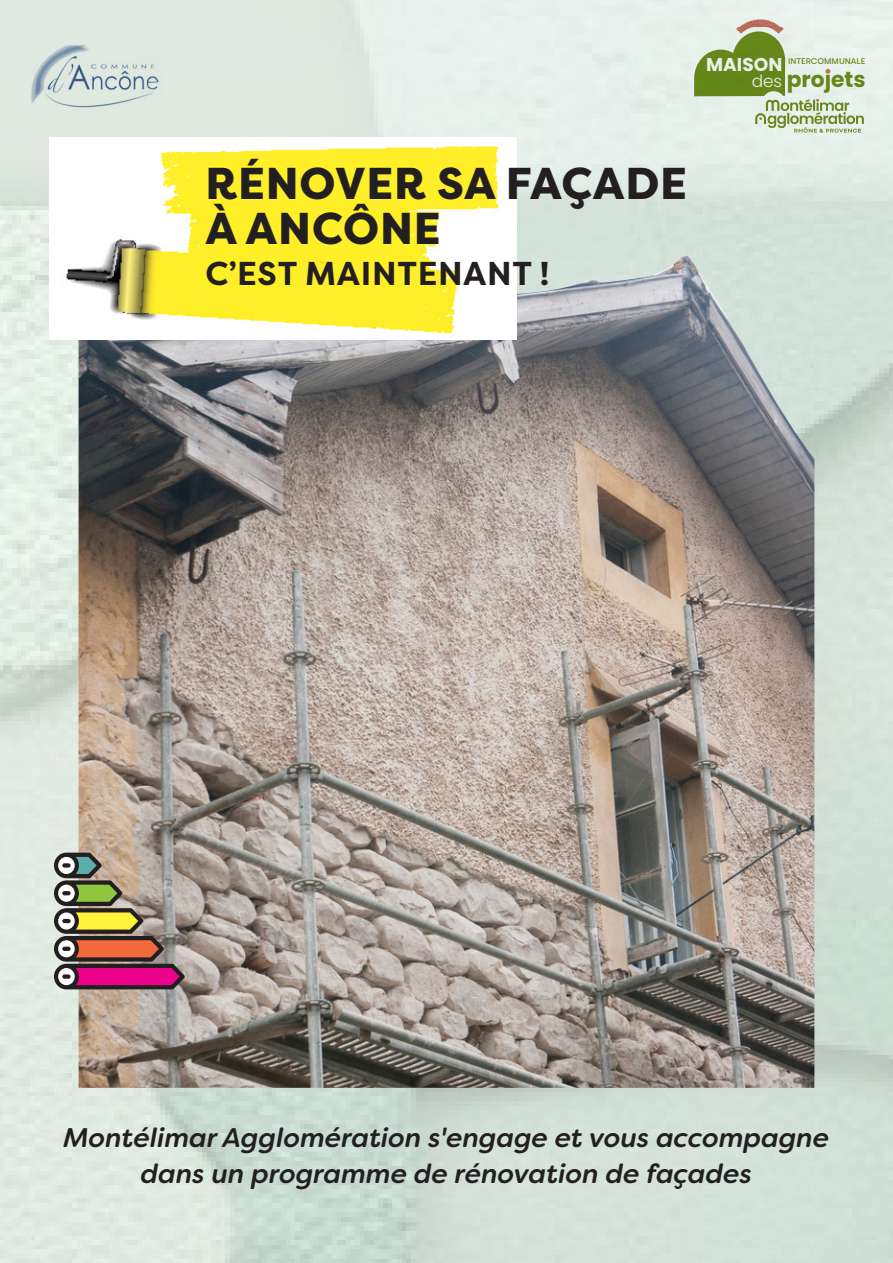
<style>
.page{position:relative;width:893px;height:1263px;background:#fff}
.page>*{position:absolute;margin:0;border:0;box-sizing:border-box;transform-origin:0 0}
.t1{font:800 44.55px/44.5px "Filson Pro";letter-spacing:.02em;color:#231f20}
.t2{font:700 33px "Filson Pro";letter-spacing:.02em;color:#231f20}
.t3{font:italic 500 27px/36px "Filson Soft";color:#231f20;text-align:center}
.t4{font:700 21.75px "Poppins";color:#708f1c}
.t5{font:700 18.6px "Poppins";color:#fff}
.t6{font:500 8.25px "Silka";letter-spacing:-.005em;color:#708f1c}
.s1{font-weight:300;font-size:16.95px;color:#fff}
</style>
<div class="page">
<img style="left:0;top:0;width:893px;height:1263px">
<img style="left:79px;top:255px;width:735px;height:833px">
<img style="left:50px;top:137px;width:466px;height:202px">
<svg style="left:54px;top:853px;width:131px;height:136px;background:#9c786f"></svg>
<div style="left:62px;top:974px;width:9px;height:5px;background:#231f20;border-radius:2px"></div>
<img style="left:24px;top:15px;width:140px;height:118px">
<img style="left:734px;top:15px;width:50px;height:17px">
<svg style="left:694px;top:32px;width:170px;height:101px;background:#bbcda5"></svg>
<p class="t6" style="left:788px;top:56px;width:79px">INTERCOMMUNALE</p>
<p class="t5" style="left:706px;top:54px;width:78px">MAISON</p>
<p class="t4" style="left:752px;top:66px;width:115px"><span class="s1">des</span> projets</p>
<h1 class="t1" style="left:205px;top:162px;width:483px">RÉNOVER SA FAÇADE<br>À ANCÔNE</h1>
<p class="t2" style="left:205px;top:252px;width:346px">C’EST MAINTENANT !</p>
<p class="t3" style="left:64px;top:1120px;width:767px">Montélimar Agglomération s'engage et vous accompagne dans un programme de rénovation de façades</p>
</div>
